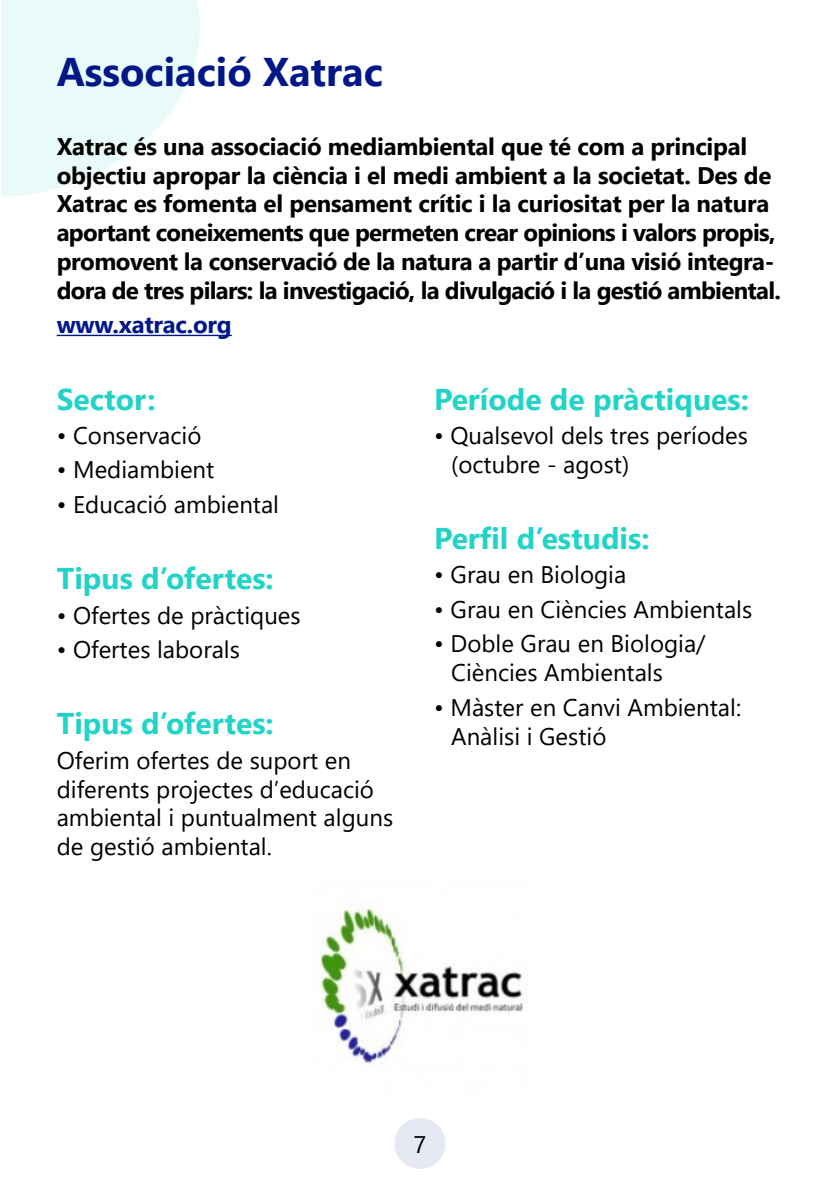
<style>
.page{position:relative;width:840px;height:1191px;background:#fff}
.page>*{position:absolute;margin:0;border:0;box-sizing:border-box;transform-origin:0 0}
.t1{font:700 40px "Segoe UI";color:#001787}
.t2{font:700 30px "Segoe UI";color:#22d4c8}
.t3{font:700 24px/28.8px "Segoe UI";letter-spacing:-.02em;color:#000}
.t4{font:24px/28.8px "Segoe UI";color:#000}
.t5{font:700 24px "Segoe UI";letter-spacing:-.01em;color:#001787}
</style>
<div class="page">
<div style="left:394px;top:1118px;width:51px;height:51px;background:#e6e8f3;border-radius:50%"></div>
<svg style="left:1px;top:0;width:199px;height:197px;fill:#e9fbf9"></svg>
<img style="left:319px;top:908px;width:205px;height:160px">
<hr style="left:57px;top:335px;width:175px;height:1px;background:#001787">
<h1 class="t1" style="left:57px;top:34px;width:327px">Associació Xatrac</h1>
<p class="t3" style="left:57px;top:130px;width:725px">Xatrac és una associació mediambiental que té com a principal objectiu apropar la ciència i el medi ambient a la societat. Des de Xatrac es fomenta el pensament crític i la curiositat per la natura aportant coneixements que permeten crear opinions i valors propis, promovent la conservació de la natura a partir d’una visió integra&shy;dora de tres pilars: la investigació, la divulgació i la gestió ambiental.</p>
<p class="t5" style="left:57px;top:302px;width:176px">www.xatrac.org</p>
<p class="t2" style="left:57px;top:370px;width:100px">Sector:</p>
<p class="t4" style="left:57px;top:419px;width:146px">• Conservació</p>
<p class="t4" style="left:57px;top:453px;width:159px">• Mediambient</p>
<p class="t4" style="left:57px;top:488px;width:224px">• Educació ambiental</p>
<p class="t2" style="left:57px;top:550px;width:218px">Tipus d’ofertes:</p>
<p class="t4" style="left:57px;top:598px;width:245px">• Ofertes de pràctiques</p>
<p class="t4" style="left:57px;top:633px;width:185px">• Ofertes laborals</p>
<p class="t2" style="left:57px;top:695px;width:218px">Tipus d’ofertes:</p>
<p class="t4" style="left:57px;top:743px;width:338px">Oferim ofertes de suport en diferents projectes d’educació ambiental i puntualment alguns de gestió ambiental.</p>
<p class="t2" style="left:434px;top:370px;width:316px">Període de pràctiques:</p>
<p class="t4" style="left:451px;top:419px;width:298px;text-indent:-17px">• Qualsevol dels tres períodes (octubre - agost)</p>
<p class="t2" style="left:434px;top:510px;width:217px">Perfil d’estudis:</p>
<p class="t4" style="left:434px;top:558px;width:193px">• Grau en Biologia</p>
<p class="t4" style="left:434px;top:593px;width:319px">• Grau en Ciències Ambientals</p>
<p class="t4" style="left:451px;top:627px;width:256px;text-indent:-17px">• Doble Grau en Biologia/<br>Ciències Ambientals</p>
<p class="t4" style="left:451px;top:690px;width:291px;text-indent:-17px">• Màster en Canvi Ambiental:<br>Anàlisi i Gestió</p>
<p class="t4" style="left:413px;top:1128px;width:14px">7</p>
</div>
